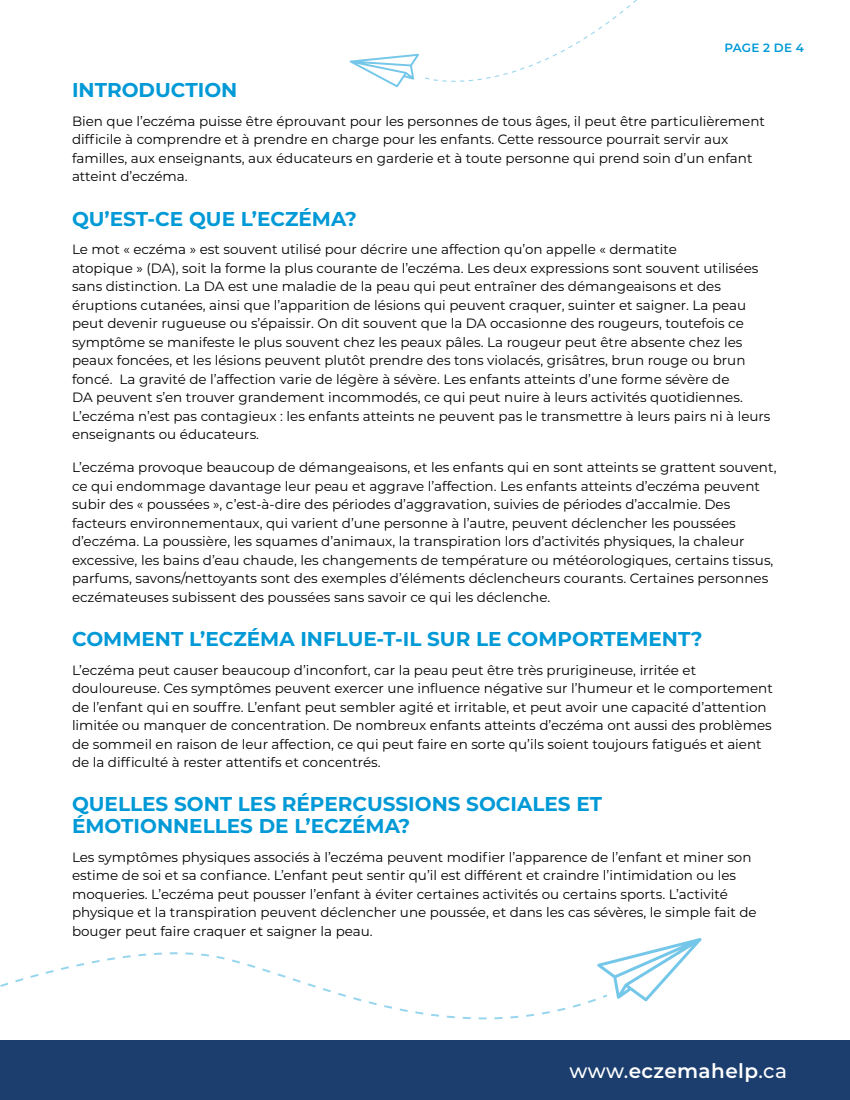
<style>
.page{position:relative;width:850px;height:1100px;background:#fff}
.page>*{position:absolute;margin:0;border:0;box-sizing:border-box;transform-origin:0 0}
.t1{font:700 20px/22px "Montserrat";color:#0199d6}
.t2{font:600 20px "Montserrat";letter-spacing:.02em;color:#fff}
.t3{font:13.6px/18.4px "Montserrat";color:#000}
.t4{font:600 12px "Montserrat";letter-spacing:.015em;color:#0199d6}
.s1{font-weight:500}
</style>
<div class="page">
<div style="left:0;top:1040px;width:850px;height:60px;background:#1b3e6f"></div>
<svg style="left:350px;top:0;width:287px;height:87px"></svg>
<svg style="left:0;top:938px;width:702px;height:82px"></svg>
<p class="t4" style="left:724px;top:39px;width:81px">PAGE 2 DE 4</p>
<h1 class="t1" style="left:72px;top:78px;width:167px">INTRODUCTION</h1>
<p class="t3" style="left:72px;top:111px;width:695px">Bien que l’eczéma puisse être éprouvant pour les personnes de tous âges, il peut être particulièrement difficile à comprendre et à prendre en charge pour les enfants. Cette ressource pourrait servir aux familles, aux enseignants, aux éducateurs en garderie et à toute personne qui prend soin d’un enfant atteint d’eczéma.</p>
<h1 class="t1" style="left:72px;top:207px;width:286px">QU’EST-CE QUE L’ECZÉMA?</h1>
<p class="t3" style="left:72px;top:240px;width:700px">Le mot « eczéma » est souvent utilisé pour décrire une affection qu’on appelle « dermatite<br>atopique » (DA), soit la forme la plus courante de l’eczéma. Les deux expressions sont souvent utilisées sans distinction. La DA est une maladie de la peau qui peut entraîner des démangeaisons et des éruptions cutanées, ainsi que l’apparition de lésions qui peuvent craquer, suinter et saigner. La peau peut devenir rugueuse ou s’épaissir. On dit souvent que la DA occasionne des rougeurs, toutefois ce symptôme se manifeste le plus souvent chez les peaux pâles. La rougeur peut être absente chez les peaux foncées, et les lésions peuvent plutôt prendre des tons violacés, grisâtres, brun rouge ou brun foncé. La gravité de l’affection varie de légère à sévère. Les enfants atteints d’une forme sévère de<br>DA peuvent s’en trouver grandement incommodés, ce qui peut nuire à leurs activités quotidiennes.<br>L’eczéma n’est pas contagieux : les enfants atteints ne peuvent pas le transmettre à leurs pairs ni à leurs enseignants ou éducateurs.</p>
<p class="t3" style="left:72px;top:458px;width:706px">L’eczéma provoque beaucoup de démangeaisons, et les enfants qui en sont atteints se grattent souvent, ce qui endommage davantage leur peau et aggrave l’affection. Les enfants atteints d’eczéma peuvent subir des « poussées », c’est-à-dire des périodes d’aggravation, suivies de périodes d’accalmie. Des facteurs environnementaux, qui varient d’une personne à l’autre, peuvent déclencher les poussées d’eczéma. La poussière, les squames d’animaux, la transpiration lors d’activités physiques, la chaleur excessive, les bains d’eau chaude, les changements de température ou météorologiques, certains tissus, parfums, savons/nettoyants sont des exemples d’éléments déclencheurs courants. Certaines personnes eczémateuses subissent des poussées sans savoir ce qui les déclenche.</p>
<h1 class="t1" style="left:72px;top:627px;width:632px">COMMENT L’ECZÉMA INFLUE-T-IL SUR LE COMPORTEMENT?</h1>
<p class="t3" style="left:72px;top:660px;width:702px">L’eczéma peut causer beaucoup d’inconfort, car la peau peut être très prurigineuse, irritée et douloureuse. Ces symptômes peuvent exercer une influence négative sur l’humeur et le comportement de l’enfant qui en souffre. L’enfant peut sembler agité et irritable, et peut avoir une capacité d’attention limitée ou manquer de concentration. De nombreux enfants atteints d’eczéma ont aussi des problèmes de sommeil en raison de leur affection, ce qui peut faire en sorte qu’ils soient toujours fatigués et aient de la difficulté à rester attentifs et concentrés.</p>
<h1 class="t1" style="left:72px;top:792px;width:532px">QUELLES SONT LES RÉPERCUSSIONS SOCIALES ET<br>ÉMOTIONNELLES DE L’ECZÉMA?</h1>
<p class="t3" style="left:72px;top:847px;width:686px">Les symptômes physiques associés à l’eczéma peuvent modifier l’apparence de l’enfant et miner son estime de soi et sa confiance. L’enfant peut sentir qu’il est différent et craindre l’intimidation ou les moqueries. L’eczéma peut pousser l’enfant à éviter certaines activités ou certains sports. L’activité physique et la transpiration peuvent déclencher une poussée, et dans les cas sévères, le simple fait de bouger peut faire craquer et saigner la peau.</p>
<h1 class="t2" style="left:570px;top:1056px;width:219px"><span class="s1">www.</span>eczemahelp<span class="s1">.ca</span></h1>
</div>
